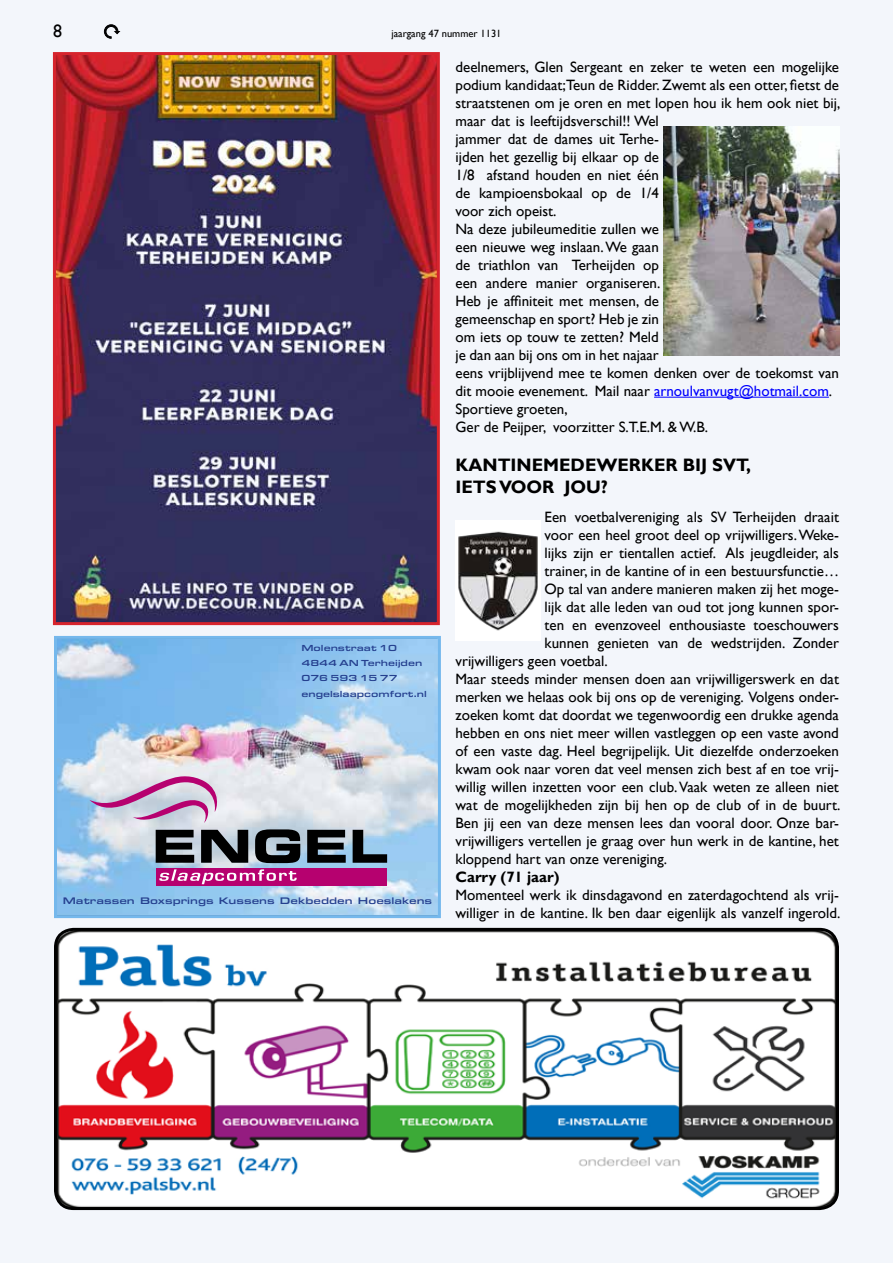
<style>
.page{position:relative;width:893px;height:1263px;background:#f1f4fb}
.page>*{position:absolute;margin:0;border:0;box-sizing:border-box;transform-origin:0 0}
.t1{font:700 18px/21.6px "Gill Sans";color:#000}
.t2{font:18px "Gill Sans";color:#000}
.t3{font:15px/18px "Gill Sans";color:#000}
.t4{font:700 15px "Gill Sans";color:#000}
.t5{font:10.5px "Gill Sans";color:#000}
.t6{font:500 9.9px "Eurostile Ext";color:#25408f;scale:1.05 1}
.t7{font:500 9.15px/15.1px "Eurostile Ext";color:#25408f;scale:1.05 1}
.s1{color:#00f}
</style>
<div class="page">
<svg style="left:104px;top:25px;width:15px;height:13px"></svg>
<hr style="left:654px;top:397px;width:175px;height:1px;background:#00f">
<img style="left:57px;top:56px;width:379px;height:565px">
<div style="left:53px;top:52px;width:387px;height:573px;border:3px solid #d6242d"></div>
<svg style="left:58px;top:640px;width:379px;height:274px"></svg>
<svg style="left:89px;top:776px;width:159px;height:87px"></svg>
<svg style="left:255px;top:829px;width:45px;height:34px"></svg>
<svg style="left:307px;top:830px;width:39px;height:33px"></svg>
<svg style="left:353px;top:830px;width:34px;height:33px"></svg>
<div style="left:156px;top:868px;width:231px;height:17px;background:#b6016f"></div>
<svg style="left:159px;top:869px;width:138px;height:15px"></svg>
<div style="left:54px;top:636px;width:387px;height:282px;border:3px solid #75b8ec"></div>
<img style="left:56px;top:929px;width:781px;height:279px">
<div style="left:54px;top:928px;width:785px;height:282px;border:3px solid #000;border-radius:18px"></div>
<img style="left:663px;top:126px;width:177px;height:229px">
<img style="left:455px;top:520px;width:85px;height:121px">
<p class="t2" style="left:53px;top:20px;width:10px">8</p>
<p class="t5" style="left:391px;top:28px;width:112px">jaargang 47 nummer 1131</p>
<p class="t3" style="left:455px;top:58px;width:386px">deelnemers, Glen Sergeant en zeker te weten een mogelijke podium kandidaat;Teun de Ridder. Zwemt als een otter, fietst de straatstenen om je oren en met lopen hou ik hem ook niet bij, maar dat is leeftijdsverschil!! Wel<br>jammer dat de dames uit Terhe-<br>ijden het gezellig bij elkaar op de<br>1/8 afstand houden en niet één<br>de kampioensbokaal op de 1/4<br>voor zich opeist.<br>Na deze jubileumeditie zullen we<br>een nieuwe weg inslaan. We gaan<br>de triathlon van Terheijden op<br>een andere manier organiseren.<br>Heb je affiniteit met mensen, de<br>gemeenschap en sport? Heb je zin<br>om iets op touw te zetten? Meld<br>je dan aan bij ons om in het najaar<br>eens vrijblijvend mee te komen denken over de toekomst van dit mooie evenement. Mail naar <span class="s1">arnoulvanvugt@hotmail.com</span>.<br>Sportieve groeten,<br>Ger de Peijper, voorzitter S.T.E.M. &amp; W.B.</p>
<p class="t1" style="left:455px;top:455px;width:297px">KANTINEMEDEWERKER BIJ SVT,<br>IETS VOOR JOU?</p>
<p class="t3" style="left:545px;top:508px;width:296px">Een voetbalvereniging als SV Terheijden draait</p>
<p class="t3" style="left:545px;top:526px;width:296px">voor een heel groot deel op vrijwilligers. Weke-</p>
<p class="t3" style="left:545px;top:544px;width:296px">lijks zijn er tientallen actief. Als jeugdleider, als</p>
<p class="t3" style="left:545px;top:562px;width:296px">trainer, in de kantine of in een bestuursfunctie…</p>
<p class="t3" style="left:545px;top:580px;width:296px">Op tal van andere manieren maken zij het moge-</p>
<p class="t3" style="left:545px;top:598px;width:296px">lijk dat alle leden van oud tot jong kunnen spor-</p>
<p class="t3" style="left:545px;top:616px;width:296px">ten en evenzoveel enthousiaste toeschouwers</p>
<p class="t3" style="left:545px;top:634px;width:296px">kunnen genieten van de wedstrijden. Zonder</p>
<p class="t3" style="left:455px;top:652px;width:154px">vrijwilligers geen voetbal.</p>
<p class="t3" style="left:455px;top:670px;width:385px">Maar steeds minder mensen doen aan vrijwilligerswerk en dat</p>
<p class="t3" style="left:455px;top:688px;width:385px">merken we helaas ook bij ons op de vereniging. Volgens onder-</p>
<p class="t3" style="left:455px;top:706px;width:385px">zoeken komt dat doordat we tegenwoordig een drukke agenda</p>
<p class="t3" style="left:455px;top:724px;width:385px">hebben en ons niet meer willen vastleggen op een vaste avond</p>
<p class="t3" style="left:455px;top:742px;width:385px">of een vaste dag. Heel begrijpelijk. Uit diezelfde onderzoeken</p>
<p class="t3" style="left:455px;top:760px;width:385px">kwam ook naar voren dat veel mensen zich best af en toe vrij-</p>
<p class="t3" style="left:455px;top:778px;width:385px">willig willen inzetten voor een club. Vaak weten ze alleen niet</p>
<p class="t3" style="left:455px;top:796px;width:386px">wat de mogelijkheden zijn bij hen op de club of in de buurt.</p>
<p class="t3" style="left:455px;top:814px;width:385px">Ben jij een van deze mensen lees dan vooral door. Onze bar-</p>
<p class="t3" style="left:455px;top:832px;width:385px">vrijwilligers vertellen je graag over hun werk in de kantine, het</p>
<p class="t3" style="left:455px;top:850px;width:213px">kloppend hart van onze vereniging.</p>
<p class="t4" style="left:455px;top:868px;width:106px">Carry (71 jaar)</p>
<p class="t3" style="left:455px;top:886px;width:386px">Momenteel werk ik dinsdagavond en zaterdagochtend als vrij&shy;williger in de kantine. Ik ben daar eigenlijk als vanzelf ingerold.</p>
<p class="t7" style="left:301px;top:640px;width:121px">Molenstraat 10<br>4844 AN Terheijden<br>076 593 15 77 engelslaapcomfort.nl</p>
<p class="t6" style="left:63px;top:894px;width:353px">Matrassen Boxsprings Kussens Dekbedden Hoeslakens</p>
</div>
